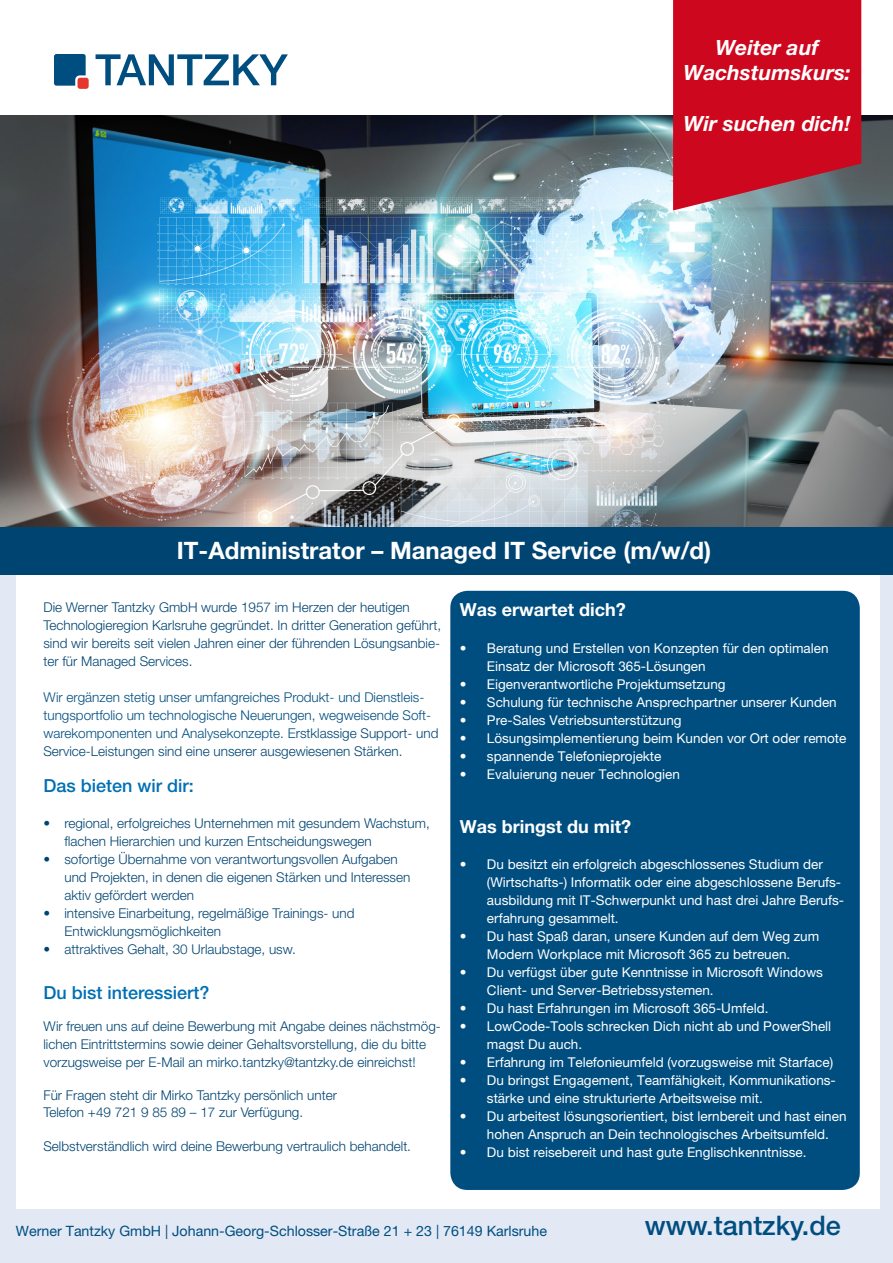
<style>
.page{position:relative;width:893px;height:1263px;background:#fff}
.page>*{position:absolute;margin:0;border:0;box-sizing:border-box;transform-origin:0 0}
.t1{font:500 27px "Helvetica Neue LT Pro";color:#004e80}
.t2{font:700 24px "Helvetica Neue LT Pro";color:#fff}
.t3{font:italic 700 21px/25.2px "Helvetica Neue LT Pro";color:#fff;text-align:center}
.t4{font:500 18px "Helvetica Neue LT Pro";color:#006fb4}
.t5{font:700 18px "Helvetica Neue LT Pro";color:#fff}
.t6{font:14.25px "Helvetica Neue LT Pro";color:#004e80}
.t7{font:13.5px/18px "Helvetica Neue LT Pro";color:#fff}
.t8{font:300 13.5px/18px "Helvetica Neue LT Pro";color:#004472}
.t9{font:300 13.5px/18px "Helvetica Neue LT Pro";color:#004e80}
.s1{color:#004472}
</style>
<div class="page">
<img style="left:0;top:115px;width:893px;height:412px">
<div style="left:0;top:535px;width:893px;height:728px;background:#e2e8f4"></div>
<div style="left:16px;top:529px;width:863px;height:680px;background:#fff"></div>
<div style="left:450px;top:590px;width:410px;height:601px;background:#004e80;border-radius:18px"></div>
<div style="left:449px;top:589px;width:412px;height:602px;border:2px solid #fff;border-radius:18px"></div>
<svg style="left:54px;top:54px;width:32px;height:32px"></svg>
<div style="left:78px;top:78px;width:11px;height:11px;background:#e5352e;border-radius:3px"></div>
<svg style="left:96px;top:54px;width:192px;height:31px"></svg>
<div style="left:0;top:527px;width:893px;height:47px;background:#004472"></div>
<svg style="left:673px;top:0;width:188px;height:210px;background:#c21429"></svg>
<p class="t3" style="left:684px;top:35px;width:169px">Weiter auf<br>Wachstumskurs:</p>
<p class="t3" style="left:684px;top:110px;width:169px">Wir suchen dich!</p>
<p class="t2" style="left:177px;top:535px;width:536px">IT-Administrator – Managed IT Service (m/w/d)</p>
<p class="t5" style="left:460px;top:598px;width:167px">Was erwartet dich?</p>
<p class="t7" style="left:487px;top:639px;width:343px;text-indent:-27px">• Beratung und Erstellen von Konzepten für den optimalen<br>Einsatz der Microsoft 365-Lösungen</p>
<p class="t7" style="left:460px;top:675px;width:267px">• Eigenverantwortliche Projektumsetzung</p>
<p class="t7" style="left:460px;top:693px;width:378px">• Schulung für technische Ansprechpartner unserer Kunden</p>
<p class="t7" style="left:460px;top:711px;width:223px">• Pre-Sales Vetriebsunterstützung</p>
<p class="t7" style="left:460px;top:729px;width:388px">• Lösungsimplementierung beim Kunden vor Ort oder remote</p>
<p class="t7" style="left:460px;top:747px;width:203px">• spannende Telefonieprojekte</p>
<p class="t7" style="left:460px;top:765px;width:222px">• Evaluierung neuer Technologien</p>
<p class="t5" style="left:460px;top:816px;width:173px">Was bringst du mit?</p>
<p class="t7" style="left:487px;top:855px;width:359px;text-indent:-27px">• Du besitzt ein erfolgreich abgeschlossenes Studium der (Wirtschafts-) Informatik oder eine abgeschlossene Berufs&shy;ausbildung mit IT-Schwerpunkt und hast drei Jahre Berufs&shy;erfahrung gesammelt.</p>
<p class="t7" style="left:460px;top:927px;width:361px;text-align:center">• Du hast Spaß daran, unsere Kunden auf dem Weg zum<br>Modern Workplace mit Microsoft 365 zu betreuen.</p>
<p class="t7" style="left:487px;top:963px;width:338px;text-indent:-27px">• Du verfügst ü ber gute Kenntnisse in Microsoft Windows<br>Client- und Server-Betriebssystemen.</p>
<p class="t7" style="left:460px;top:999px;width:310px">• Du hast Erfahrungen im Microsoft 365-Umfeld.</p>
<p class="t7" style="left:487px;top:1017px;width:346px;text-indent:-27px">• LowCode-Tools schrecken Dich nicht ab und PowerShell magst Du auch.</p>
<p class="t7" style="left:460px;top:1053px;width:375px">• Erfahrung im Telefonieumfeld (vorzugsweise mit Starface)</p>
<p class="t7" style="left:487px;top:1071px;width:350px;text-indent:-27px">• Du bringst Engagement, Teamfähigkeit, Kommunikations&shy;stärke und eine strukturierte Arbeitsweise mit.</p>
<p class="t7" style="left:487px;top:1107px;width:361px;text-indent:-27px">• Du arbeitest lösungsorientiert, bist lernbereit und hast einen hohen Anspruch an Dein technologisches Arbeitsumfeld.</p>
<p class="t7" style="left:460px;top:1143px;width:348px">• Du bist reisebereit und hast gute Englischkenntnisse.</p>
<p class="t8" style="left:43px;top:598px;width:399px">Die Werner Tantzky GmbH wurde 1957 im Herzen der heutigen Technologieregion Karlsruhe gegründet. In dritter Generation geführt, sind wir bereits seit vielen Jahren einer der führenden Lösungsanbie&shy;ter für Managed Services.</p>
<p class="t9" style="left:43px;top:688px;width:397px">Wir ergänzen stetig unser umfangreiches Produkt- und Dienstleis&shy;tungsportfolio um technologische Neuerungen, wegweisende Soft&shy;warekomponenten und Analysekonzepte. E<span class="s1">rstklassige Support- und Service-Leistungen sind eine unserer ausgewiesenen Stärken.</span></p>
<p class="t4" style="left:43px;top:775px;width:152px">Das bieten wir dir:</p>
<p class="t8" style="left:64px;top:814px;width:367px;text-indent:-21px">• regional, erfolgreiches Unternehmen mit gesundem Wachstum, flachen Hierarchien und kurzen Entscheidungswegen</p>
<p class="t8" style="left:64px;top:850px;width:347px;text-indent:-21px">• sofortige Übernahme von verantwortungsvollen Aufgaben und Projekten, in denen die eigenen Stärken und Interessen aktiv gefördert werden</p>
<p class="t8" style="left:64px;top:904px;width:292px;text-indent:-21px">• intensive Einarbeitung, regelmäßige Trainings- und<br>Entwicklungsmöglichkeiten</p>
<p class="t8" style="left:43px;top:940px;width:254px">• attraktives Gehalt, 30 Urlaubstage, usw.</p>
<p class="t4" style="left:43px;top:982px;width:168px">Du bist interessiert?</p>
<p class="t8" style="left:43px;top:1017px;width:399px">Wir freuen uns auf deine Bewerbung mit Angabe deines nächstmög&shy;lichen Eintrittstermins sowie deiner Gehaltsvorstellung, die du bitte vorzugsweise per E-Mail an mirko.tantzky@tantzky.de einreichst!</p>
<p class="t8" style="left:43px;top:1087px;width:295px;line-height:16.5px">Für Fragen steht dir Mirko Tantzky persönlich unter<br>Telefon +49 721 9 85 89 – 17 zur Verfügung.</p>
<p class="t8" style="left:43px;top:1137px;width:369px">Selbstverständlich wird deine Bewerbung vertraulich behandelt.</p>
<p class="t6" style="left:16px;top:1222px;width:533px">Werner Tantzky GmbH | Johann-Georg-Schlosser-Straße 21 + 23 | 76149 Karlsruhe</p>
<p class="t1" style="left:645px;top:1209px;width:198px">www.tantzky.de</p>
</div>
